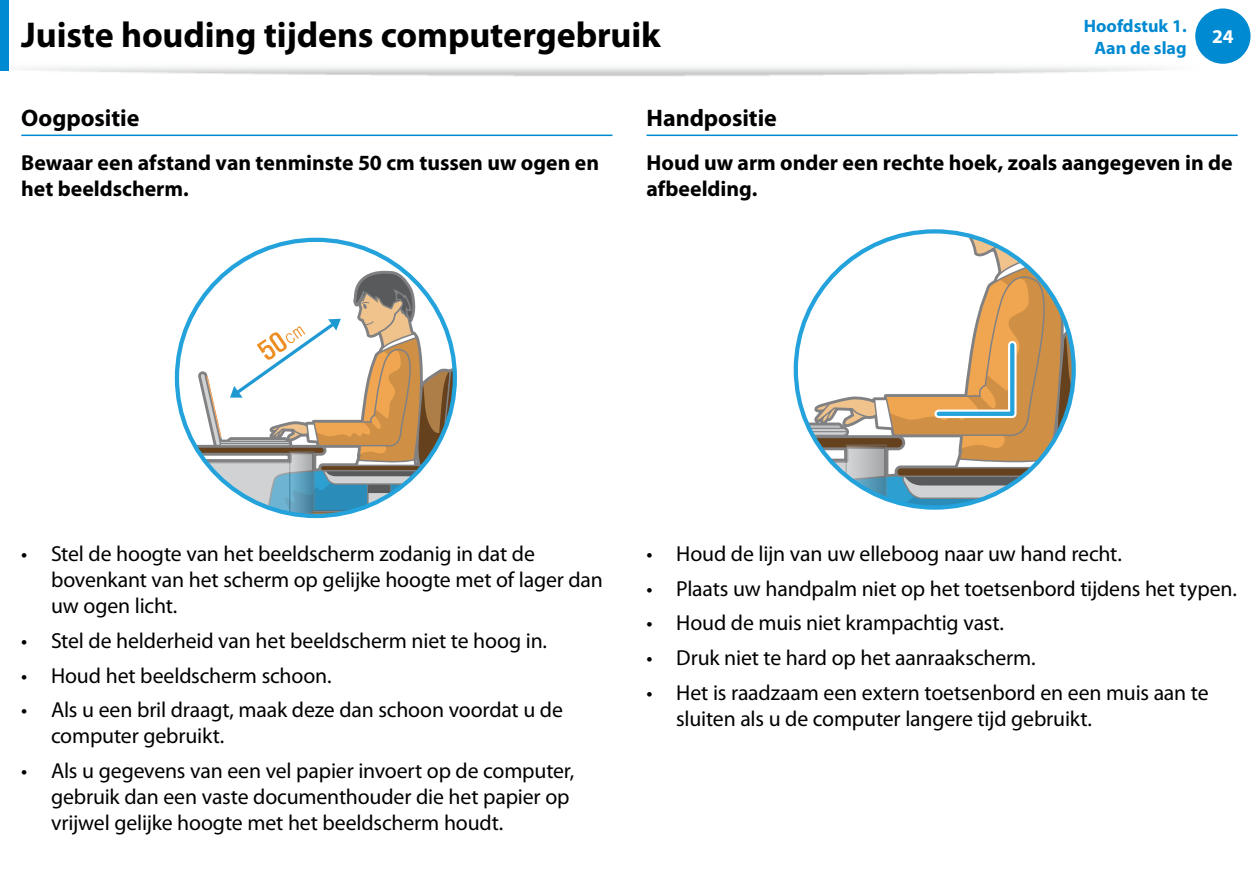
<style>
.page{position:relative;width:1259px;height:893px;background:#fff}
.page>*{position:absolute;margin:0;border:0;box-sizing:border-box;transform-origin:0 0}
.Heading_1_-_hidden{font:700 36px "Myriad Pro";letter-spacing:-.005em;color:#000}
.Heading_3{font:700 24px "Myriad Pro";color:#000}
.Body_bullet{font:21.75px/26.1px "Myriad Pro";letter-spacing:-.005em;color:#000}
.Body{font:700 21.75px/26.1px "Myriad Pro";color:#000}
.t1{font:700 19.5px "Myriad Pro";color:#fff}
.t2{font:700 18px "Myriad Pro";color:#008ad1}
</style>
<div class="page">
<img style="left:0;top:22px;width:1214px;height:54px">
<div style="left:1195px;top:9px;width:55px;height:55px;background:#008ad1;border-radius:50%"></div>
<div style="left:0;top:0;width:9px;height:70px;background:#008ad1"></div>
<hr style="left:21px;top:135px;width:591px;height:1px;background:#008ad1">
<svg style="left:177px;top:240px;width:278px;height:276px"></svg>
<hr style="left:646px;top:135px;width:591px;height:1px;background:#008ad1">
<svg style="left:796px;top:231px;width:277px;height:277px"></svg>
<p class="Heading_1_-_hidden" style="left:21px;top:12px;width:641px">Juiste houding tijdens computergebruik</p>
<p class="t2" style="left:1083px;top:14px;width:104px">Hoofdstuk 1.</p>
<p class="t2" style="left:1094px;top:36px;width:94px">Aan de slag</p>
<p class="t1" style="left:1212px;top:23px;width:23px">24</p>
<p class="Heading_3" style="left:21px;top:103px;width:120px">Oogpositie</p>
<p class="Body" style="left:21px;top:149px;width:579px">Bewaar een afstand van tenminste 50 cm tussen uw ogen en het beeldscherm.</p>
<p class="Heading_3" style="left:646px;top:103px;width:132px">Handpositie</p>
<p class="Body" style="left:646px;top:149px;width:587px">Houd uw arm onder een rechte hoek, zoals aangegeven in de afbeelding.</p>
<p class="Body_bullet" style="left:51px;top:540px;width:553px;text-indent:-30px">• Stel de hoogte van het beeldscherm zodanig in dat de bovenkant van het scherm op gelijke hoogte met of lager dan uw ogen licht.</p>
<p class="Body_bullet" style="left:21px;top:627px;width:527px">• Stel de helderheid van het beeldscherm niet te hoog in.</p>
<p class="Body_bullet" style="left:21px;top:662px;width:312px">• Houd het beeldscherm schoon.</p>
<p class="Body_bullet" style="left:51px;top:696px;width:513px;text-indent:-30px">• Als u een bril draagt, maak deze dan schoon voordat u de computer gebruikt.</p>
<p class="Body_bullet" style="left:51px;top:757px;width:525px;text-indent:-30px">• Als u gegevens van een vel papier invoert op de computer, gebruik dan een vaste documenthouder die het papier op vrijwel gelijke hoogte met het beeldscherm houdt.</p>
<p class="Body_bullet" style="left:646px;top:540px;width:477px">• Houd de lijn van uw elleboog naar uw hand recht.</p>
<p class="Body_bullet" style="left:646px;top:575px;width:592px">• Plaats uw handpalm niet op het toetsenbord tijdens het typen.</p>
<p class="Body_bullet" style="left:646px;top:610px;width:359px">• Houd de muis niet krampachtig vast.</p>
<p class="Body_bullet" style="left:646px;top:644px;width:391px">• Druk niet te hard op het aanraakscherm.</p>
<p class="Body_bullet" style="left:676px;top:679px;width:534px;text-indent:-30px">• Het is raadzaam een extern toetsenbord en een muis aan te sluiten als u de computer langere tijd gebruikt.</p>
</div>
